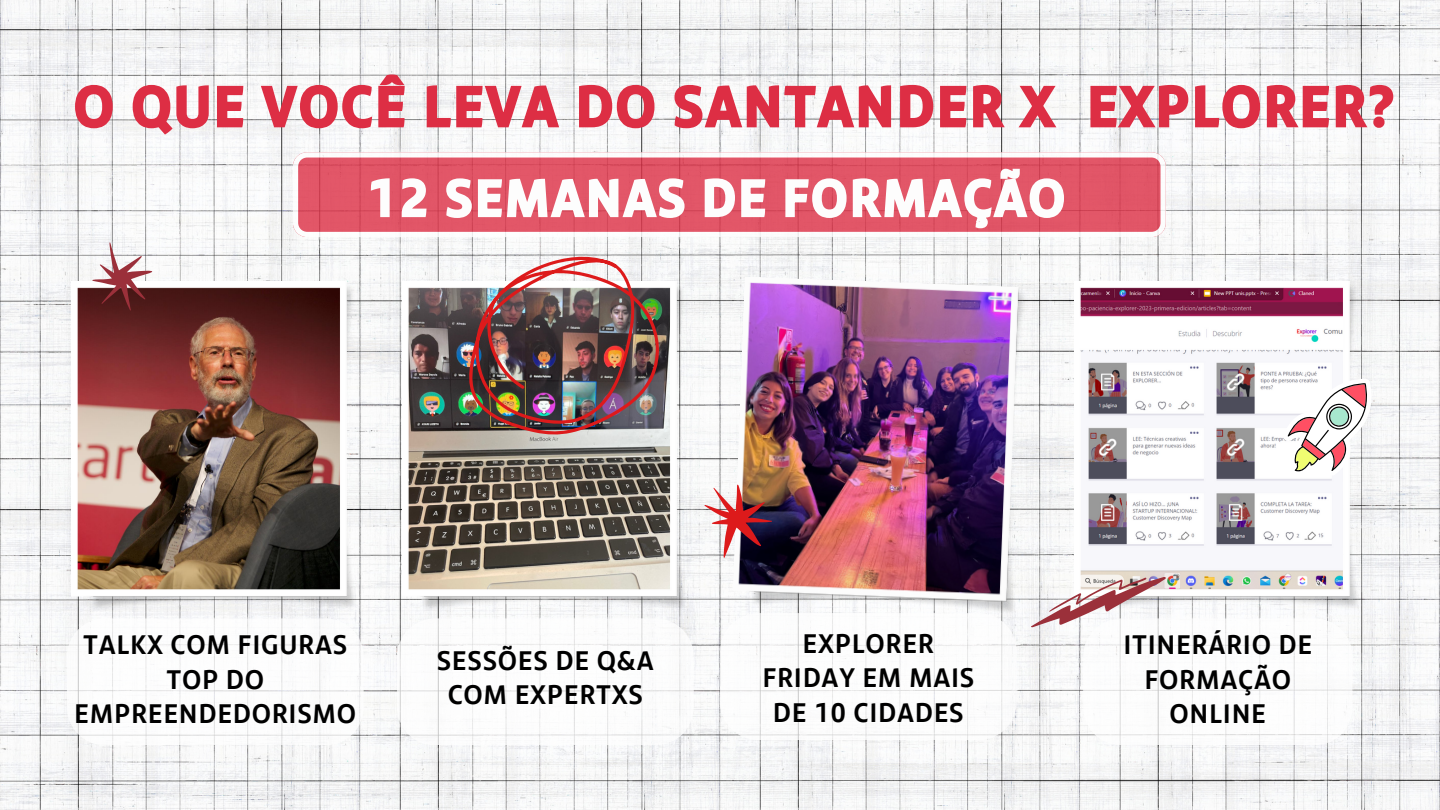
<style>
.page{position:relative;width:1440px;height:810px;background:#fff}
.page>*{position:absolute;margin:0;border:0;box-sizing:border-box;transform-origin:0 0}
.t1{font:700 55.4px "Santander Headline";letter-spacing:.075em;color:#dd2e44}
.t2{font:700 50.6px "Santander Headline";letter-spacing:.075em;color:#fdfdfd}
.t3{font:700 27.2px/34.5px "Santander Headline";letter-spacing:.05em;color:#000;text-align:center}
</style>
<div class="page">
<img style="left:0;top:0;width:1440px;height:810px">
<img style="left:72px;top:282px;width:287px;height:331px">
<img style="left:402px;top:282px;width:287px;height:331px">
<svg style="left:720px;top:613px;width:297px;height:127px"></svg>
<img style="left:732px;top:276px;width:299px;height:342px">
<img style="left:1074px;top:282px;width:287px;height:331px">
<img style="left:468px;top:254px;width:194px;height:181px">
<svg style="left:1031px;top:577px;width:321px;height:168px"></svg>
<svg style="left:92px;top:242px;width:60px;height:69px"></svg>
<svg style="left:689px;top:476px;width:91px;height:94px"></svg>
<svg style="left:67px;top:618px;width:297px;height:127px"></svg>
<svg style="left:397px;top:618px;width:297px;height:127px"></svg>
<svg style="left:1283px;top:378px;width:90px;height:98px"></svg>
<svg style="left:293px;top:152px;width:873px;height:85px"></svg>
<svg style="left:369px;top:167px;width:697px;height:63px"></svg>
<svg style="left:73px;top:72px;width:986px;height:65px"></svg>
<svg style="left:1089px;top:83px;width:307px;height:47px"></svg>
<h1 class="t1" style="left:75px;top:63px;width:1321px">O QUE VOCÊ LEVA DO SANTANDER X EXPLORER?</h1>
<h2 class="t2" style="left:369px;top:158px;width:697px">12 SEMANAS DE FORMAÇÃO</h2>
<p class="t3" style="left:75px;top:626px;width:283px">TALKX COM FIGURAS<br>TOP DO<br>EMPREENDEDORISMO</p>
<p class="t3" style="left:437px;top:641px;width:218px">SESSÕES DE Q&amp;A<br>COM EXPERTXS</p>
<p class="t3" style="left:763px;top:624px;width:213px">EXPLORER<br>FRIDAY EM MAIS<br>DE 10 CIDADES</p>
<p class="t3" style="left:1124px;top:626px;width:190px">ITINERÁRIO DE<br>FORMAÇÃO<br>ONLINE</p>
</div>
